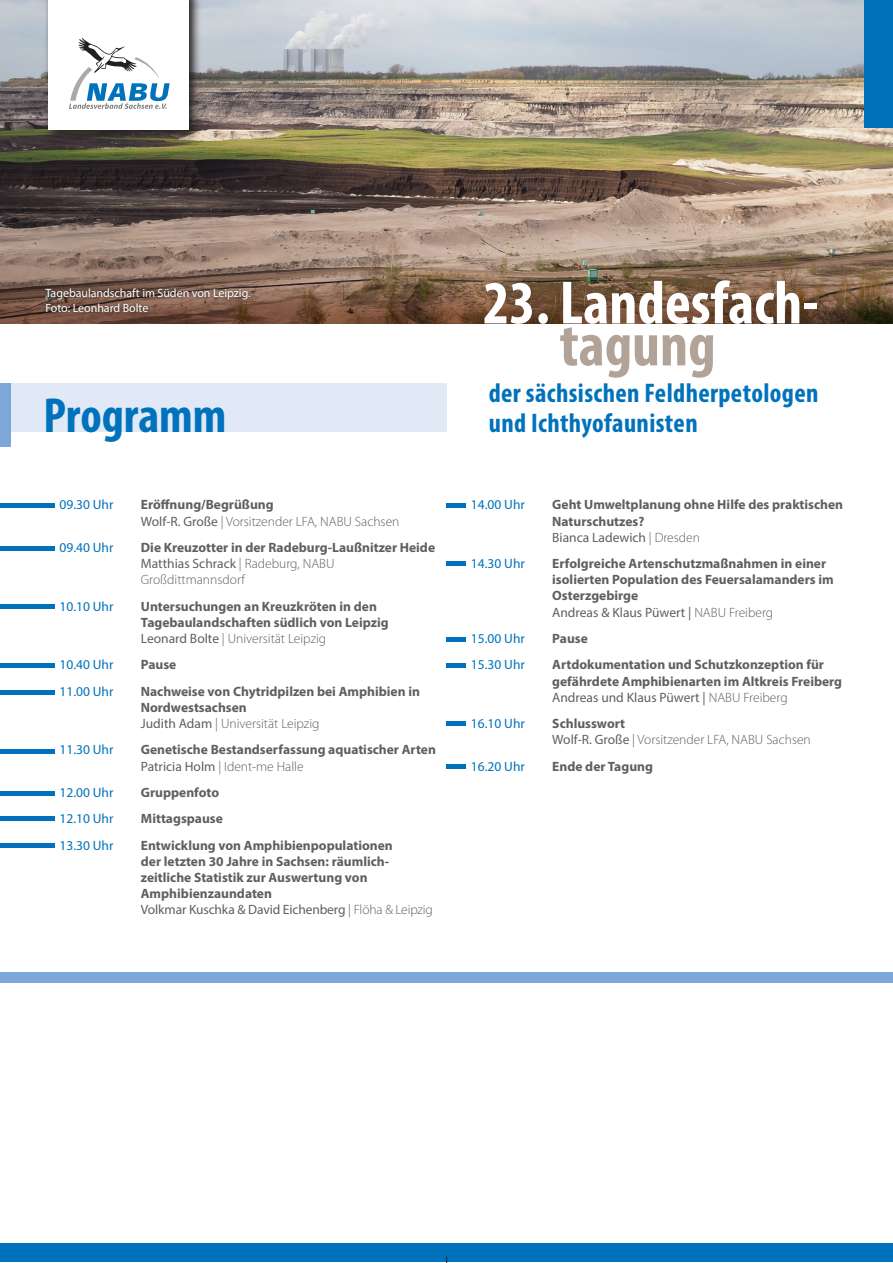
<style>
.page{position:relative;width:893px;height:1263px;background:#fff}
.page>*{position:absolute;margin:0;border:0;box-sizing:border-box;transform-origin:0 0}
.t1{font:700 condensed 61.5px "Myriad Pro";color:#fff}
.t2{font:700 condensed 61.5px "Myriad Pro";color:#b2a399}
.t3{font:700 condensed 49.5px "Myriad Pro";color:#0072bc}
.t4{font:700 condensed 27px/30px "Myriad Pro";letter-spacing:.015em;color:#0072bc}
.t5{font:700 13.5px/16.2px "Myriad Pro";color:#5f5f62}
.t6{font:13.5px "Myriad Pro";color:#0072bc}
.t7{font:300 13.5px/16.2px "Myriad Pro";color:#5f5f62}
.t8{font:12px/15px "Myriad Pro";letter-spacing:-.005em;color:#fff}
.s1{font-weight:700}
.s2{font-weight:400}
.s3{font-weight:300}
</style>
<div class="page">
<div style="left:0;top:1243px;width:893px;height:19px;background:#0072bc"></div>
<img style="left:0;top:0;width:893px;height:241px">
<svg style="left:0;top:241px;width:893px;height:82px;background:#886c58"></svg>
<div style="left:0;top:972px;width:893px;height:10px;background:#7ca7d8"></div>
<div style="left:0;top:383px;width:446px;height:49px;background:#e1e9f6"></div>
<div style="left:446px;top:503px;width:20px;height:5px;background:#0072bc"></div>
<hr style="left:446px;top:562px;width:20px;height:4px;background:#0072bc">
<hr style="left:446px;top:637px;width:20px;height:4px;background:#0072bc">
<hr style="left:446px;top:663px;width:20px;height:4px;background:#0072bc">
<hr style="left:446px;top:722px;width:20px;height:4px;background:#0072bc">
<hr style="left:446px;top:765px;width:20px;height:4px;background:#0072bc">
<div style="left:0;top:663px;width:54px;height:5px;background:#0072bc"></div>
<hr style="left:0;top:749px;width:54px;height:4px;background:#0072bc">
<hr style="left:0;top:690px;width:54px;height:4px;background:#0072bc">
<hr style="left:0;top:791px;width:54px;height:4px;background:#0072bc">
<hr style="left:0;top:817px;width:54px;height:4px;background:#0072bc">
<hr style="left:0;top:843px;width:54px;height:4px;background:#0072bc">
<hr style="left:0;top:605px;width:54px;height:4px;background:#0072bc">
<hr style="left:0;top:546px;width:54px;height:4px;background:#0072bc">
<hr style="left:0;top:503px;width:54px;height:4px;background:#0072bc">
<div style="left:0;top:383px;width:10px;height:63px;background:#7ca7d8"></div>
<div style="left:864px;top:0;width:29px;height:128px;background:#0072bc"></div>
<svg style="left:44px;top:0;width:157px;height:142px;background:#625e5b"></svg>
<div style="left:48px;top:0;width:141px;height:130px;background:#fff"></div>
<svg style="left:69px;top:38px;width:101px;height:71px"></svg>
<svg style="left:42px;top:285px;width:212px;height:31px;background:#6d5043"></svg>
<p class="t8" style="left:45px;top:285px;width:207px">Tagebaulandschaft im Süden von Leipzig.<br>Foto: Leonhard Bolte</p>
<h1 class="t1" style="left:483px;top:264px;width:337px">23. Landesfach-</h1>
<h1 class="t2" style="left:560px;top:306px;width:158px">tagung</h1>
<h3 class="t4" style="left:489px;top:378px;width:331px">der sächsischen Feldherpetologen und Ichthyofaunisten</h3>
<h2 class="t3" style="left:43px;top:384px;width:185px">Programm</h2>
<p class="t6" style="left:60px;top:496px;width:56px">09.30 Uhr</p>
<p class="t7" style="left:141px;top:497px;width:260px"><span class="s1">Eröffnung/Begrüßung<br></span><span class="s2">Wolf-R. Große</span> | Vorsitzender LFA, NABU Sachsen</p>
<p class="t6" style="left:60px;top:539px;width:56px">09.40 Uhr</p>
<p class="t5" style="left:141px;top:539px;width:296px">Die Kreuzotter in der Radeburg-Laußnitzer Heide<br><span class="s2">Matthias Schrack</span> <span class="s3">| Radeburg, NABU<br>Großdittmannsdorf</span></p>
<p class="t6" style="left:60px;top:598px;width:56px">10.10 Uhr</p>
<p class="t5" style="left:141px;top:597px;width:249px">Untersuchungen an Kreuzkröten in den<br>Tagebaulandschaften südlich von Leipzig<br><span class="s2">Leonard Bolte</span> <span class="s3">| Universität Leipzig</span></p>
<p class="t6" style="left:60px;top:656px;width:56px">10.40 Uhr</p>
<p class="t5" style="left:141px;top:656px;width:37px">Pause</p>
<p class="t6" style="left:60px;top:683px;width:56px">11.00 Uhr</p>
<p class="t5" style="left:141px;top:683px;width:281px">Nachweise von Chytridpilzen bei Amphibien in<br>Nordwestsachsen<br><span class="s2">Judith Adam</span> <span class="s3">| Universität Leipzig</span></p>
<p class="t6" style="left:60px;top:741px;width:56px">11.30 Uhr</p>
<p class="t5" style="left:141px;top:741px;width:297px">Genetische Bestandserfassung aquatischer Arten<br><span class="s2">Patricia Holm</span> <span class="s3">| Ident-me Halle</span></p>
<p class="t6" style="left:60px;top:784px;width:56px">12.00 Uhr</p>
<p class="t5" style="left:141px;top:784px;width:80px">Gruppenfoto</p>
<p class="t6" style="left:60px;top:810px;width:56px">12.10 Uhr</p>
<p class="t5" style="left:141px;top:810px;width:84px">Mittagspause</p>
<p class="t6" style="left:60px;top:837px;width:56px">13.30 Uhr</p>
<p class="t5" style="left:141px;top:836px;width:294px">Entwicklung von Amphibienpopulationen<br>der letzten 30 Jahre in Sachsen: räumlich&shy;zeitliche Statistik zur Auswertung von Amphibienzaundaten<br><span class="s2">Volkmar Kuschka &amp; David Eichenberg</span> <span class="s3">| Flöha &amp; Leipzig</span></p>
<p class="t6" style="left:471px;top:496px;width:55px">14.00 Uhr</p>
<p class="t5" style="left:552px;top:496px;width:292px">Geht Umweltplanung ohne Hilfe des praktischen<br>Naturschutzes?<br><span class="s2">Bianca Ladewich</span> <span class="s3">| Dresden</span></p>
<p class="t6" style="left:471px;top:555px;width:55px">14.30 Uhr</p>
<p class="t5" style="left:552px;top:555px;width:283px">Erfolgreiche Artenschutzmaßnahmen in einer isolierten Population des Feuersalamanders im Osterzgebirge<br><span class="s2">Andreas &amp; Klaus Püwert |</span> <span class="s3">NABU Freiberg</span></p>
<p class="t6" style="left:471px;top:630px;width:55px">15.00 Uhr</p>
<p class="t5" style="left:552px;top:630px;width:37px">Pause</p>
<p class="t6" style="left:471px;top:656px;width:55px">15.30 Uhr</p>
<p class="t5" style="left:552px;top:656px;width:291px">Artdokumentation und Schutzkonzeption für gefährdete Amphibienarten im Altkreis Freiberg<br><span class="s2">Andreas und Klaus Püwert |</span> <span class="s3">NABU Freiberg</span></p>
<p class="t6" style="left:471px;top:715px;width:55px">16.10 Uhr</p>
<p class="t7" style="left:552px;top:715px;width:260px"><span class="s1">Schlusswort<br></span><span class="s2">Wolf-R. Große</span> | Vorsitzender LFA, NABU Sachsen</p>
<p class="t6" style="left:471px;top:758px;width:55px">16.20 Uhr</p>
<p class="t5" style="left:552px;top:757px;width:102px">Ende der Tagung</p>
</div>
